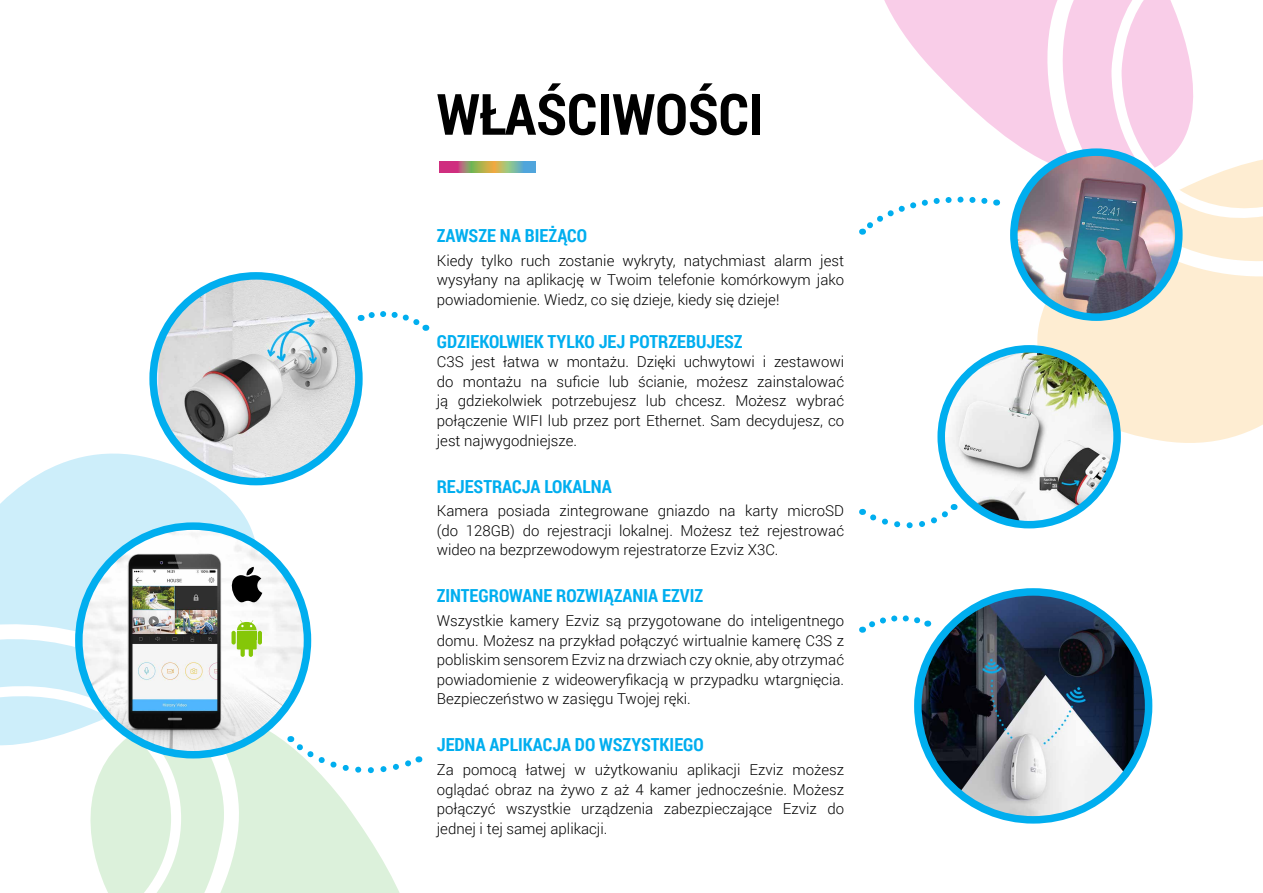
<style>
.page{position:relative;width:1263px;height:893px;background:#fff}
.page>*{position:absolute;margin:0;border:0;box-sizing:border-box;transform-origin:0 0}
.t1{font:700 57px "Roboto Condensed";color:#000}
.t2{font:700 18px "Roboto Condensed";color:#00aeef}
.t3{font:300 15px/19.5px "Roboto";color:#000;text-align:justify}
</style>
<div class="page">
<svg style="left:1017px;top:264px;width:246px;height:191px;background:#f9eed8"></svg>
<svg style="left:884px;top:0;width:171px;height:173px;fill:#f9cde8"></svg>
<svg style="left:1055px;top:0;width:208px;height:268px"></svg>
<svg style="left:229px;top:709px;width:194px;height:184px;fill:#dcf1db"></svg>
<svg style="left:0;top:682px;width:229px;height:211px"></svg>
<svg style="left:0;top:453px;width:279px;height:229px;fill:#cdeefa"></svg>
<img style="left:921px;top:593px;width:225px;height:225px">
<div style="left:914px;top:588px;width:238px;height:236px;border:8px solid #00aeef;border-radius:50%"></div>
<img style="left:943px;top:349px;width:172px;height:176px">
<div style="left:937px;top:345px;width:184px;height:183px;border:8px solid #00aeef;border-radius:50%"></div>
<img style="left:79px;top:526px;width:228px;height:229px;border-radius:114px">
<div style="left:75px;top:522px;width:236px;height:236px;border:8px solid #00aeef;border-radius:50%"></div>
<svg style="left:862px;top:503px;width:95px;height:26px"></svg>
<svg style="left:290px;top:736px;width:130px;height:46px"></svg>
<svg style="left:231px;top:567px;width:31px;height:35px"></svg>
<div style="left:237px;top:631px;width:20px;height:18px;background:#85c708"></div>
<hr style="left:258px;top:631px;width:4px;height:14px;background:#85c708;border-radius:2px">
<div style="left:231px;top:631px;width:5px;height:14px;background:#85c708;border-radius:2px"></div>
<svg style="left:237px;top:620px;width:20px;height:10px"></svg>
<hr style="left:249px;top:643px;width:4px;height:14px;background:#85c708;border-radius:2px">
<svg style="left:241px;top:643px;width:4px;height:14px"></svg>
<img style="left:153px;top:276px;width:205px;height:206px">
<div style="left:149px;top:272px;width:214px;height:213px;border:8px solid #00aeef;border-radius:50%"></div>
<svg style="left:361px;top:311px;width:68px;height:20px"></svg>
<svg style="left:862px;top:615px;width:67px;height:18px"></svg>
<img style="left:1014px;top:152px;width:165px;height:165px;border-radius:82px">
<div style="left:1010px;top:148px;width:172px;height:173px;border:8px solid #00aeef;border-radius:50%"></div>
<svg style="left:859px;top:196px;width:138px;height:39px"></svg>
<svg style="left:440px;top:162px;width:95px;height:10px"></svg>
<h1 class="t1" style="left:437px;top:74px;width:329px">WŁAŚCIWOŚCI</h1>
<p class="t2" style="left:437px;top:223px;width:152px">ZAWSZE NA BIEŻĄCO</p>
<p class="t3" style="left:437px;top:250px;width:409px">Kiedy tylko ruch zostanie wykryty, natychmiast alarm jest wysyłany na aplikację w Twoim telefonie komórkowym jako powiadomienie. Wiedz, co się dzieje, kiedy się dzieje!</p>
<p class="t2" style="left:437px;top:329px;width:307px">GDZIEKOLWIEK TYLKO JEJ POTRZEBUJESZ</p>
<p class="t3" style="left:437px;top:352px;width:409px">C3S jest łatwa w montażu. Dzięki uchwytowi i zestawowi do montażu na suficie lub ścianie, możesz zainstalować ją gdziekolwiek potrzebujesz lub chcesz. Możesz wybrać połączenie WIFI lub przez port Ethernet. Sam decydujesz, co jest najwygodniejsze.</p>
<p class="t2" style="left:437px;top:473px;width:177px">REJESTRACJA LOKALNA</p>
<p class="t3" style="left:437px;top:501px;width:409px">Kamera posiada zintegrowane gniazdo na karty microSD (do 128GB) do rejestracji lokalnej. Możesz też rejestrować wideo na bezprzewodowym rejestratorze Ezviz X3C.</p>
<p class="t2" style="left:437px;top:583px;width:268px">ZINTEGROWANE ROZWIĄZANIA EZVIZ</p>
<p class="t3" style="left:437px;top:611px;width:409px">Wszystkie kamery Ezviz są przygotowane do inteligentnego domu. Możesz na przykład połączyć wirtualnie kamerę C3S z pobliskim sensorem Ezviz na drzwiach czy oknie, aby otrzymać powiadomienie z wideoweryfikacją w przypadku wtargnięcia.<br>Bezpieczeństwo w zasięgu Twojej ręki.</p>
<p class="t2" style="left:437px;top:732px;width:269px">JEDNA APLIKACJA DO WSZYSTKIEGO</p>
<p class="t3" style="left:437px;top:759px;width:409px">Za pomocą łatwej w użytkowaniu aplikacji Ezviz możesz oglądać obraz na żywo z aż 4 kamer jednocześnie. Możesz połączyć wszystkie urządzenia zabezpieczające Ezviz do jednej i tej samej aplikacji.</p>
</div>
